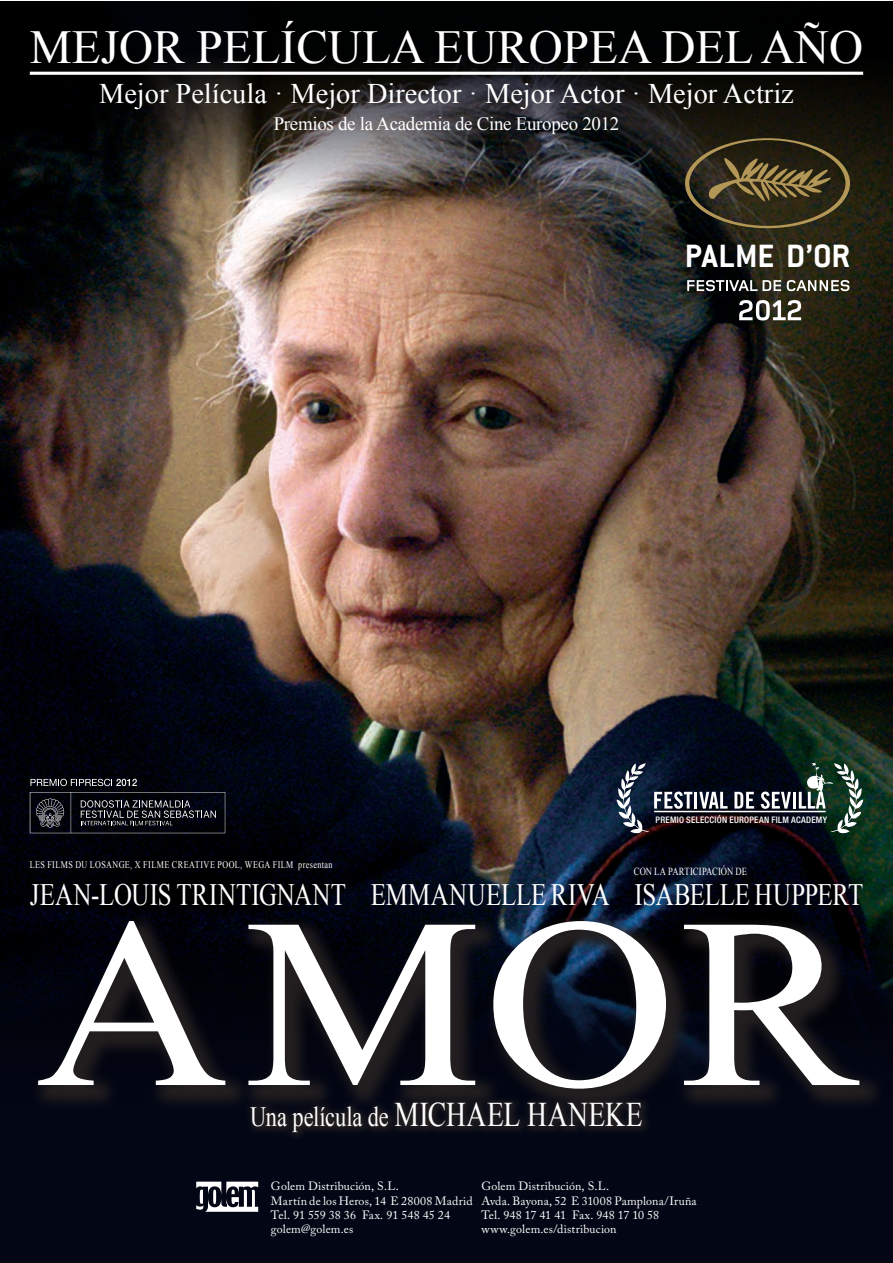
<style>
.page{position:relative;width:893px;height:1263px;background:#fff}
.page>*{position:absolute;margin:0;border:0;box-sizing:border-box;transform-origin:0 0}
.t1{font:242.1px "Times New Roman";color:#fff;scale:1.1 1}
.t2{font:47.25px "Times New Roman";color:#fff}
.t3{font:700 35.4px "Conduit ITC";letter-spacing:-.005em;color:#fff}
.t4{font:31.05px "Times New Roman";letter-spacing:.015em;color:#fff;scale:.8 1}
.t5{font:28.35px "Times New Roman";color:#fff}
.t6{font:27.9px "Times New Roman";letter-spacing:-.005em;color:#fff;scale:.8 1}
.t7{font:18.9px "Times New Roman";letter-spacing:-.015em;color:#fff}
.t8{font:12px/14.2px "Adobe Caslon Pro";letter-spacing:.01em;color:#fff}
.t9{font:10.8px "Times New Roman";color:#fff;scale:.8 1}
.t10{font:10.2px "Times New Roman";letter-spacing:.055em;color:#fff;scale:.8 1}
.t11{font:500 condensed 9px "Helvetica Neue LT Com";letter-spacing:.03em;color:#fff}
.s1{font-size:34.5px}
</style>
<div class="page">
<div style="left:0;top:1px;width:892px;height:1262px;background:#030715"></div>
<img style="left:0;top:201px;width:892px;height:809px">
<svg style="left:29px;top:912px;width:857px;height:191px"></svg>
<svg style="left:244px;top:1095px;width:408px;height:41px;fill:#15151b"></svg>
<svg style="left:0;top:1px;width:892px;height:200px"></svg>
<svg style="left:739px;top:300px;width:62px;height:20px"></svg>
<svg style="left:687px;top:280px;width:94px;height:11px"></svg>
<svg style="left:787px;top:280px;width:62px;height:11px"></svg>
<svg style="left:685px;top:138px;width:165px;height:90px;background:#413821"></svg>
<hr style="left:30px;top:72px;width:833px;height:3px;background:#fff">
<hr style="left:694px;top:792px;width:3px;height:16px;background:#fff">
<svg style="left:699px;top:792px;width:29px;height:16px"></svg>
<svg style="left:734px;top:792px;width:20px;height:16px"></svg>
<svg style="left:761px;top:791px;width:30px;height:18px"></svg>
<hr style="left:793px;top:792px;width:3px;height:16px;background:#fff">
<svg style="left:799px;top:762px;width:64px;height:72px;background:#3e564c"></svg>
<svg style="left:617px;top:763px;width:75px;height:71px"></svg>
<hr style="left:654px;top:811px;width:172px;height:1px;background:#fff">
<svg style="left:196px;top:1181px;width:62px;height:31px"></svg>
<svg style="left:30px;top:792px;width:195px;height:41px"></svg>
<svg style="left:31px;top:779px;width:106px;height:7px"></svg>
<h2 class="t2" style="left:30px;top:20px;width:835px">MEJOR PELÍCULA EUROPEA DEL AÑO</h2>
<h3 class="t5" style="left:99px;top:77px;width:696px">MEJOR PELÍCULA · MEJOR DIRECTOR · MEJOR ACTOR · MEJOR ACTRIZ</h3>
<h3 class="t7" style="left:274px;top:113px;width:347px">PREMIOS DE LA ACADEMIA DE CINE EUROPEO 2012</h3>
<h3 class="t3" style="left:685px;top:235px;width:167px">PALME D’OR</h3>
<p class="t11" style="left:656px;top:816px;width:173px">PREMIO SELECCIÓN EUROPEAN FILM ACADEMY</p>
<p class="t10" style="left:30px;top:859px;width:380px">LES FILMS DU LOSANGE, X FILME CREATIVE POOL, WEGA FILM PRESENTAN</p>
<p class="t9" style="left:634px;top:866px;width:143px">CON LA PARTICIPACIÓN DE</p>
<h3 class="t4" style="left:30px;top:877px;width:1043px">JEAN-LOUIS TRINTIGNANT EMMANUELLE RIVA ISABELLE HUPPERT</h3>
<h1 class="t1" style="left:36px;top:869px;width:748px">AMOR</h1>
<h3 class="t6" style="left:250px;top:1101px;width:492px">UNA PELÍCULA DE <span class="s1">MICHAEL HANEKE</span></h3>
<p class="t8" style="left:271px;top:1179px;width:203px">Golem Distribución, S.L.<br>Martín de los Heros, 14 E 28008 Madrid<br>Tel. 91 559 38 36 Fax. 91 548 45 24 golem@golem.es</p>
<p class="t8" style="left:481px;top:1179px;width:217px">Golem Distribución, S.L.<br>Avda. Bayona, 52 E 31008 Pamplona/Iruña<br>Tel. 948 17 41 41 Fax. 948 17 10 58 www.golem.es/distribucion</p>
</div>
